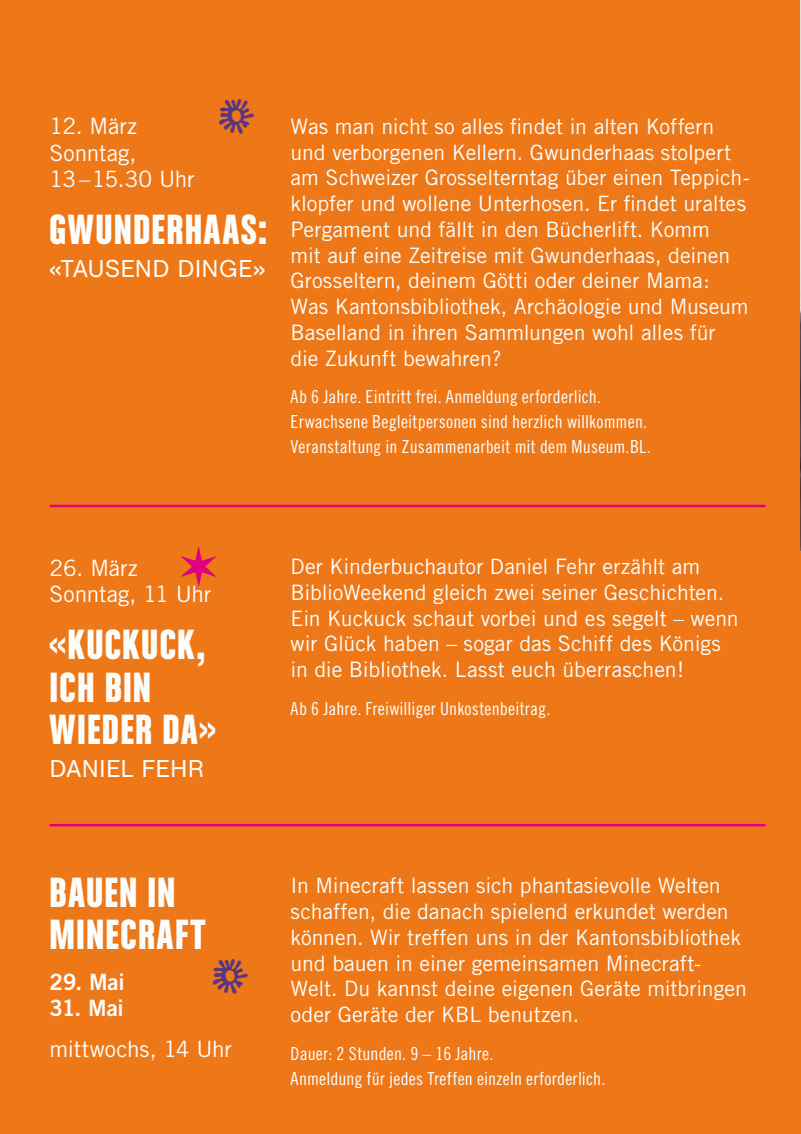
<style>
.page{position:relative;width:801px;height:1134px;background:#ee7718}
.page>*{position:absolute;margin:0;border:0;box-sizing:border-box;transform-origin:0 0}
.Name_k_w{font:45px/42.5px "Chalet Comprime Hong Kong Eighty";letter-spacing:.03em;color:#fff}
.Titel_k_w{font:25px "Chalet";letter-spacing:.015em;color:#fff}
.Name_k_w-2{font:25px "Chalet";color:#fff}
.Datum_w{font:22.5px/26.5px "Trade Gothic";letter-spacing:-.005em;color:#fff}
.Datum_w-2{font:22.5px "Trade Gothic Bold Two";letter-spacing:-.01em;color:#fff}
.Text_w{font:21.25px/25.8px "Trade Gothic";color:#fff}
.Zusatz_w{font:18px/25px "Trade Gothic Cond Eighteen";letter-spacing:.01em;color:#fff}
</style>
<div class="page">
<img style="left:800px;top:0;width:1px;height:550px">
<hr style="left:50px;top:824px;width:715px;height:2px;background:#df007f">
<hr style="left:50px;top:505px;width:715px;height:2px;background:#df007f">
<p class="Datum_w" style="left:50px;top:113px;width:147px">12. März<br>Sonntag,<br>13–15.30 Uhr</p>
<p class="Name_k_w" style="left:50px;top:207px;width:219px">GWUNDERHAAS:</p>
<p class="Titel_k_w" style="left:50px;top:254px;width:217px">«TAUSEND DINGE»</p>
<p class="Text_w" style="left:291px;top:113px;width:461px">Was man nicht so alles findet in alten Koffern und verborgenen Kellern. Gwunderhaas stolpert am Schweizer Grosselterntag über einen Teppich&shy;klopfer und wollene Unterhosen. Er findet uraltes Pergament und fällt in den Bücherlift. Komm<br>mit auf eine Zeitreise mit Gwunderhaas, deinen Grosseltern, deinem Götti oder deiner Mama:<br>Was Kantonsbibliothek, Archäologie und Museum Baselland in ihren Sammlungen wohl alles für<br>die Zukunft bewahren?</p>
<p class="Zusatz_w" style="left:291px;top:384px;width:362px">Ab 6 Jahre. Eintritt frei. Anmeldung erforderlich.<br>Erwachsene Begleitpersonen sind herzlich willkommen.<br>Veranstaltung in Zusammenarbeit mit dem Museum.BL.</p>
<p class="Datum_w" style="left:50px;top:554px;width:163px">26. März<br>Sonntag, 11 Uhr</p>
<p class="Name_k_w" style="left:50px;top:622px;width:168px">«KUCKUCK,<br>ICH BIN<br>WIEDER DA»</p>
<p class="Name_k_w-2" style="left:50px;top:754px;width:156px">DANIEL FEHR</p>
<p class="Name_k_w" style="left:50px;top:869px;width:157px">BAUEN IN<br>MINECRAFT</p>
<p class="Datum_w-2" style="left:50px;top:968px;width:77px">29. Mai</p>
<p class="Datum_w-2" style="left:50px;top:994px;width:76px">31. Mai</p>
<p class="Datum_w" style="left:50px;top:1035px;width:184px">mittwochs, 14 Uhr</p>
<p class="Text_w" style="left:291px;top:553px;width:450px">Der Kinderbuchautor Daniel Fehr erzählt am BiblioWeekend gleich zwei seiner Geschichten.<br>Ein Kuckuck schaut vorbei und es segelt – wenn wir Glück haben – sogar das Schiff des Königs in die Bibliothek. Lasst euch überraschen!</p>
<p class="Zusatz_w" style="left:291px;top:696px;width:261px">Ab 6 Jahre. Freiwilliger Unkostenbeitrag.</p>
<p class="Text_w" style="left:291px;top:873px;width:458px">In Minecraft lassen sich phantasievolle Welten schaffen, die danach spielend erkundet werden können. Wir treffen uns in der Kantonsbibliothek und bauen in einer gemeinsamen Minecraft-Welt. Du kannst deine eigenen Geräte mitbringen oder Geräte der KBL benutzen.</p>
<p class="Zusatz_w" style="left:291px;top:1041px;width:316px">Dauer: 2 Stunden. 9 – 16 Jahre.<br>Anmeldung für jedes Treffen einzeln erforderlich.</p>
</div>
